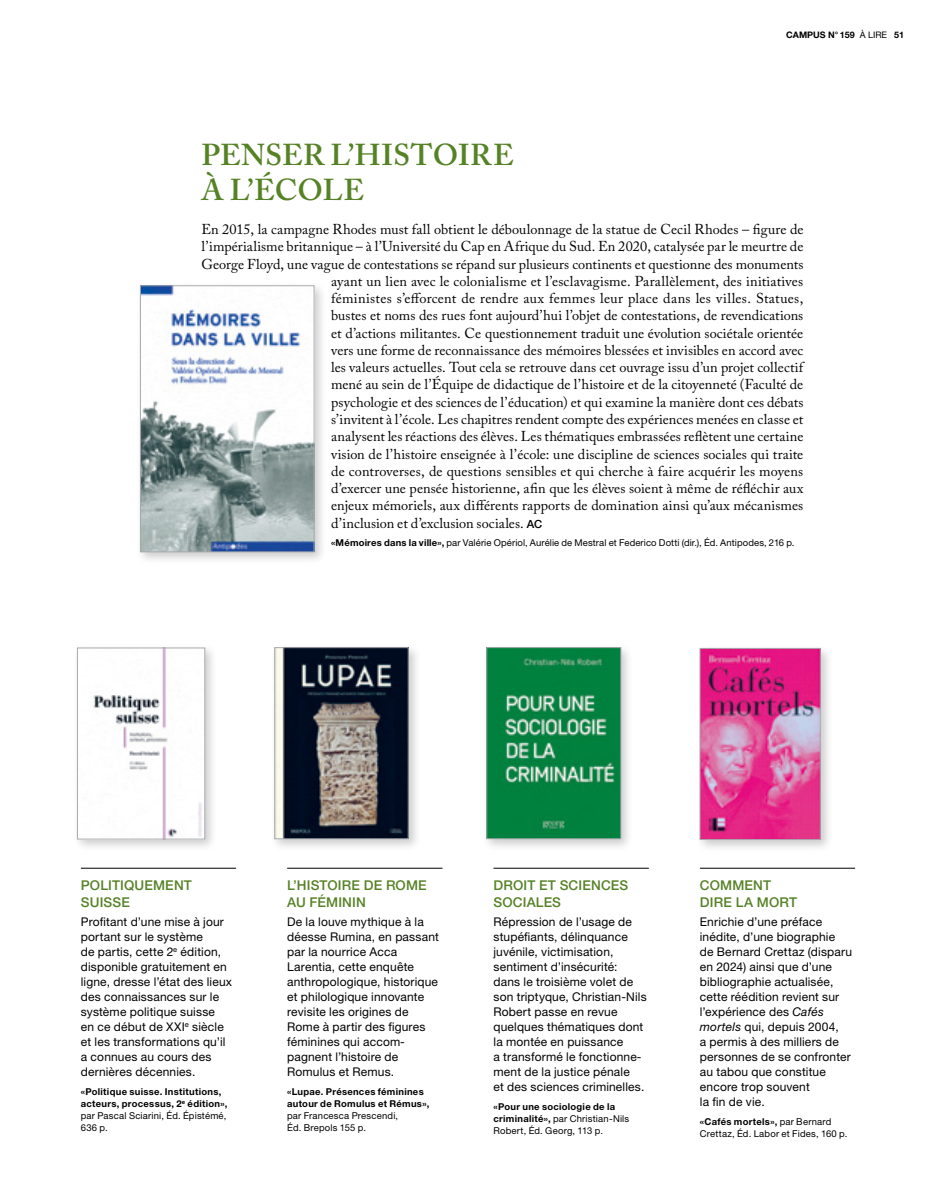
<style>
.page{position:relative;width:936px;height:1191px;background:#fff}
.page>*{position:absolute;margin:0;border:0;box-sizing:border-box;transform-origin:0 0}
.t1{font:600 30px/34.5px "Adobe Caslon Pro";letter-spacing:.01em;color:#568226}
.t2{font:14.25px "Adobe Caslon Pro";letter-spacing:.005em;color:#000}
.t3{font:500 13.5px/17.2px "Helvetica Neue LT Std";letter-spacing:.01em;color:#568226}
.t4{font:12px/15px "Helvetica Neue LT Std";letter-spacing:.015em;color:#000}
.t5{font:9.45px/12px "Helvetica Neue LT Std";letter-spacing:.015em;color:#000}
.t6{font:700 9.45px/12px "Helvetica Neue LT Std";letter-spacing:.03em;color:#000}
.t7{font:700 9px "Helvetica Neue LT Std";color:#000}
.s1{font-weight:400}
.s2{font-family:"Helvetica Neue LT Std";font-weight:500;font-size:11.25px}
.s3{font-weight:700}
.s4{font-style:italic}
</style>
<div class="page">
<div style="left:136px;top:282px;width:191px;height:282px;background:#000;opacity:.2"></div>
<img style="left:142px;top:287px;width:170px;height:263px">
<div style="left:140px;top:285px;width:174px;height:267px;border:1px solid #a7a9ac"></div>
<div style="left:74px;top:644px;width:144px;height:207px;background:#000;opacity:.2"></div>
<img style="left:79px;top:650px;width:124px;height:187px">
<div style="left:77px;top:648px;width:128px;height:191px;border:1px solid #a7a9ac"></div>
<hr style="left:81px;top:868px;width:155px;height:1px;background:#000">
<div style="left:271px;top:644px;width:150px;height:207px;background:#000;opacity:.2"></div>
<img style="left:276px;top:649px;width:130px;height:188px">
<div style="left:274px;top:647px;width:134px;height:192px;border:1px solid #a7a9ac"></div>
<div style="left:483px;top:644px;width:150px;height:207px;background:#000;opacity:.2"></div>
<img style="left:488px;top:649px;width:131px;height:188px">
<div style="left:486px;top:647px;width:135px;height:192px;border:1px solid #a7a9ac"></div>
<div style="left:696px;top:644px;width:136px;height:207px;background:#000;opacity:.2"></div>
<img style="left:701px;top:650px;width:117px;height:187px">
<div style="left:699px;top:648px;width:121px;height:191px;border:1px solid #a7a9ac"></div>
<hr style="left:493px;top:868px;width:155px;height:1px;background:#000">
<hr style="left:699px;top:868px;width:156px;height:1px;background:#000">
<hr style="left:287px;top:868px;width:155px;height:1px;background:#000">
<p class="t7" style="left:786px;top:30px;width:119px">CAMPUS N°159 <span class="s1">À LIRE</span> 51</p>
<h1 class="t1" style="left:201px;top:137px;width:313px">PENSER L’HISTOIRE<br>À L’ÉCOLE</h1>
<p class="t2" style="left:201px;top:221px;width:603px">En 2015, la campagne Rhodes must fall obtient le déboulonnage de la statue de Cecil Rhodes – figure de</p>
<p class="t2" style="left:201px;top:238px;width:603px">l’impérialisme britannique – à l’Université du Cap en Afrique du Sud. En 2020, catalysée par le meurtre de</p>
<p class="t2" style="left:201px;top:255px;width:603px">George Floyd, une vague de contestations se répand sur plusieurs continents et questionne des monuments</p>
<p class="t2" style="left:331px;top:273px;width:473px">ayant un lien avec le colonialisme et l’esclavagisme. Parallèlement, des initiatives</p>
<p class="t2" style="left:331px;top:290px;width:473px">féministes s’efforcent de rendre aux femmes leur place dans les villes. Statues,</p>
<p class="t2" style="left:331px;top:307px;width:473px">bustes et noms des rues font aujourd’hui l’objet de contestations, de revendications</p>
<p class="t2" style="left:331px;top:324px;width:473px">et d’actions militantes. Ce questionnement traduit une évolution sociétale orientée</p>
<p class="t2" style="left:331px;top:342px;width:473px">vers une forme de reconnaissance des mémoires blessées et invisibles en accord avec</p>
<p class="t2" style="left:331px;top:359px;width:473px">les valeurs actuelles. Tout cela se retrouve dans cet ouvrage issu d’un projet collectif</p>
<p class="t2" style="left:331px;top:376px;width:473px">mené au sein de l’Équipe de didactique de l’histoire et de la citoyenneté (Faculté de</p>
<p class="t2" style="left:331px;top:393px;width:473px">psychologie et des sciences de l’éducation) et qui examine la manière dont ces débats</p>
<p class="t2" style="left:331px;top:411px;width:473px">s’invitent à l’école. Les chapitres rendent compte des expériences menées en classe et</p>
<p class="t2" style="left:331px;top:428px;width:473px">analysent les réactions des élèves. Les thématiques embrassées reflètent une certaine</p>
<p class="t2" style="left:331px;top:445px;width:473px">vision de l’histoire enseignée à l’école: une discipline de sciences sociales qui traite</p>
<p class="t2" style="left:331px;top:462px;width:473px">de controverses, de questions sensibles et qui cherche à faire acquérir les moyens</p>
<p class="t2" style="left:331px;top:480px;width:473px">d’exercer une pensée historienne, afin que les élèves soient à même de réfléchir aux</p>
<p class="t2" style="left:331px;top:497px;width:473px">enjeux mémoriels, aux différents rapports de domination ainsi qu’aux mécanismes</p>
<p class="t2" style="left:331px;top:514px;width:213px">d’inclusion et d’exclusion sociales. <span class="s2">AC</span></p>
<p class="t5" style="left:331px;top:536px;width:465px"><span class="s3">«Mémoires dans la ville»,</span> par Valérie Opériol, Aurélie de Mestral et Federico Dotti (dir.), Éd. Antipodes, 216 p.</p>
<p class="t3" style="left:81px;top:876px;width:113px">POLITIQUEMENT<br>SUISSE</p>
<p class="t4" style="left:81px;top:914px;width:153px">Profitant d’une mise à jour portant sur le système<br>de partis, cette 2<sup>e</sup> édition, disponible gratuitement en ligne, dresse l’état des lieux des connaissances sur le système politique suisse<br>en ce début de XXI<sup>e</sup> siècle et les transformations qu’il a connues au cours des dernières décennies.</p>
<p class="t6" style="left:81px;top:1085px;width:148px">«Politique suisse. Institutions, acteurs, processus, 2<sup>e</sup> édition», <span class="s1">par Pascal Sciarini, Éd. Épistémé,<br>636 p.</span></p>
<p class="t3" style="left:287px;top:876px;width:141px">L’HISTOIRE DE ROME<br>AU FÉMININ</p>
<p class="t4" style="left:287px;top:914px;width:153px">De la louve mythique à la déesse Rumina, en passant par la nourrice Acca<br>Larentia, cette enquête anthropologique, historique et philologique innovante revisite les origines de<br>Rome à partir des figures féminines qui accom&shy;pagnent l’histoire de<br>Romulus et Remus.</p>
<p class="t6" style="left:287px;top:1085px;width:144px">«Lupae. Présences féminines autour de Romulus et Rémus»,</p>
<p class="t5" style="left:287px;top:1109px;width:112px">par Francesca Prescendi,<br>Éd. Brepols 155 p.</p>
<p class="t3" style="left:493px;top:876px;width:136px">DROIT ET SCIENCES<br>SOCIALES</p>
<p class="t4" style="left:493px;top:914px;width:155px">Répression de l’usage de stupéfiants, délinquance juvénile, victimisation, sentiment d’insécurité: dans le troisième volet de son triptyque, Christian-Nils<br>Robert passe en revue quelques thématiques dont la montée en puissance<br>a transformé le fonctionne&shy;ment de la justice pénale<br>et des sciences criminelles.</p>
<p class="t5" style="left:493px;top:1100px;width:137px"><span class="s3">«Pour une sociologie de la criminalité»,</span> par Christian-Nils<br>Robert, Éd. Georg, 113 p.</p>
<p class="t3" style="left:699px;top:876px;width:99px">COMMENT<br>DIRE LA MORT</p>
<p class="t4" style="left:699px;top:914px;width:154px">Enrichie d’une préface inédite, d’une biographie<br>de Bernard Crettaz (disparu en 2024) ainsi que d’une bibliographie actualisée, cette réédition revient sur l’expérience des <span class="s4">Cafés mortels</span> qui, depuis 2004,<br>a permis à des milliers de personnes de se confronter au tabou que constitue encore trop souvent<br>la fin de vie.</p>
<p class="t5" style="left:699px;top:1115px;width:149px"><span class="s3">«Cafés mortels»,</span> par Bernard<br>Crettaz, Éd. Labor et Fides, 160 p.</p>
</div>
